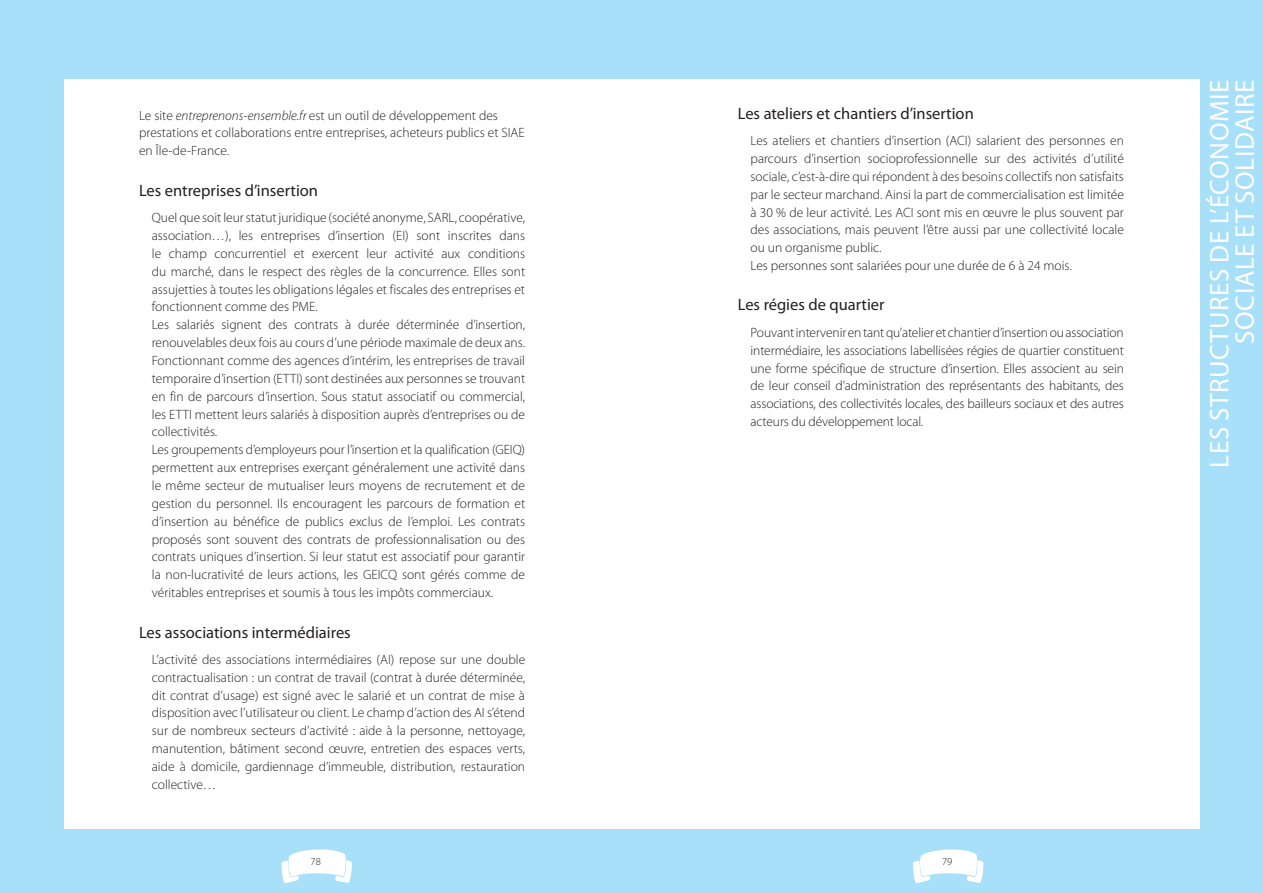
<style>
.page{position:relative;width:1263px;height:893px;background:#a8dff9}
.page>*{position:absolute;margin:0;border:0;box-sizing:border-box;transform-origin:0 0}
.t1{font:27px/25.5px "Myriad Pro";letter-spacing:.02em;color:#fff;text-align:right}
.STRUCTURE_Sous-titre{font:16.5px "Myriad Pro";color:#231f20}
.Structure_sous_parag{font:300 13.5px/17.9px "Myriad Pro";color:#231f20;text-align:justify}
.STRUCTURE{font:300 13.5px/17.9px "Myriad Pro";color:#231f20}
.t2{font:300 10.5px "Myriad Pro";color:#231f20}
.s1{font-style:italic}
</style>
<div class="page">
<div style="left:64px;top:80px;width:1135px;height:749px;background:#fff"></div>
<svg style="left:281px;top:849px;width:71px;height:34px"></svg>
<svg style="left:913px;top:849px;width:71px;height:34px"></svg>
<p class="STRUCTURE" style="left:139px;top:106px;width:387px">Le site <span class="s1">entreprenons-ensemble.fr</span> est un outil de développement des prestations et collaborations entre entreprises, acheteurs publics et SIAE en Île-de-France.</p>
<p class="STRUCTURE_Sous-titre" style="left:139px;top:180px;width:181px">Les entreprises d’insertion</p>
<p class="Structure_sous_parag" style="left:152px;top:209px;width:375px">Quel que soit leur statut juridique (société anonyme, SARL, coopérative, association…), les entreprises d’insertion (EI) sont inscrites dans le champ concurrentiel et exercent leur activité aux conditions du marché, dans le respect des règles de la concurrence. Elles sont assujetties à toutes les obligations légales et fiscales des entreprises et fonctionnent comme des PME.</p>
<p class="Structure_sous_parag" style="left:152px;top:316px;width:375px">Les salariés signent des contrats à durée déterminée d’insertion, renouvelables deux fois au cours d’une période maximale de deux ans.</p>
<p class="Structure_sous_parag" style="left:152px;top:351px;width:375px">Fonctionnant comme des agences d’intérim, les entreprises de travail temporaire d’insertion (ETTI) sont destinées aux personnes se trouvant en fin de parcours d’insertion. Sous statut associatif ou commercial, les ETTI mettent leurs salariés à disposition auprès d’entreprises ou de collectivités.</p>
<p class="Structure_sous_parag" style="left:152px;top:441px;width:375px">Les groupements d’employeurs pour l’insertion et la qualification (GEIQ) permettent aux entreprises exerçant généralement une activité dans le même secteur de mutualiser leurs moyens de recrutement et de gestion du personnel. Ils encouragent les parcours de formation et d’insertion au bénéfice de publics exclus de l’emploi. Les contrats proposés sont souvent des contrats de professionnalisation ou des contrats uniques d’insertion. Si leur statut est associatif pour garantir la non-lucrativité de leurs actions, les GEICQ sont gérés comme de véritables entreprises et soumis à tous les impôts commerciaux.</p>
<p class="STRUCTURE_Sous-titre" style="left:139px;top:622px;width:213px">Les associations intermédiaires</p>
<p class="Structure_sous_parag" style="left:152px;top:650px;width:375px">L’activité des associations intermédiaires (AI) repose sur une double contractualisation : un contrat de travail (contrat à durée déterminée, dit contrat d’usage) est signé avec le salarié et un contrat de mise à disposition avec l’utilisateur ou client. Le champ d’action des AI s’étend sur de nombreux secteurs d’activité : aide à la personne, nettoyage, manutention, bâtiment second œuvre, entretien des espaces verts, aide à domicile, gardiennage d’immeuble, distribution, restauration collective…</p>
<p class="STRUCTURE_Sous-titre" style="left:738px;top:103px;width:237px">Les ateliers et chantiers d’insertion</p>
<p class="Structure_sous_parag" style="left:750px;top:131px;width:375px">Les ateliers et chantiers d’insertion (ACI) salarient des personnes en parcours d’insertion socioprofessionnelle sur des activités d’utilité sociale, c’est-à-dire qui répondent à des besoins collectifs non satisfaits par le secteur marchand. Ainsi la part de commercialisation est limitée à 30 % de leur activité. Les ACI sont mis en œuvre le plus souvent par des associations, mais peuvent l’être aussi par une collectivité locale ou un organisme public.</p>
<p class="Structure_sous_parag" style="left:750px;top:257px;width:323px">Les personnes sont salariées pour une durée de 6 à 24 mois.</p>
<p class="STRUCTURE_Sous-titre" style="left:738px;top:295px;width:148px">Les régies de quartier</p>
<p class="Structure_sous_parag" style="left:750px;top:323px;width:375px">Pouvant intervenir en tant qu’atelier et chantier d’insertion ou association intermédiaire, les associations labellisées régies de quartier constituent une forme spécifique de structure d’insertion. Elles associent au sein de leur conseil d’administration des représentants des habitants, des associations, des collectivités locales, des bailleurs sociaux et des autres acteurs du développement local.</p>
<p class="t2" style="left:311px;top:855px;width:12px">78</p>
<p class="t2" style="left:942px;top:855px;width:12px">79</p>
<h1 class="t1" style="left:1206px;top:467px;width:389px;rotate:-90deg">LES STRUCTURES DE L’ÉCONOMIE<br>SOCIALE ET SOLIDAIRE</h1>
</div>
